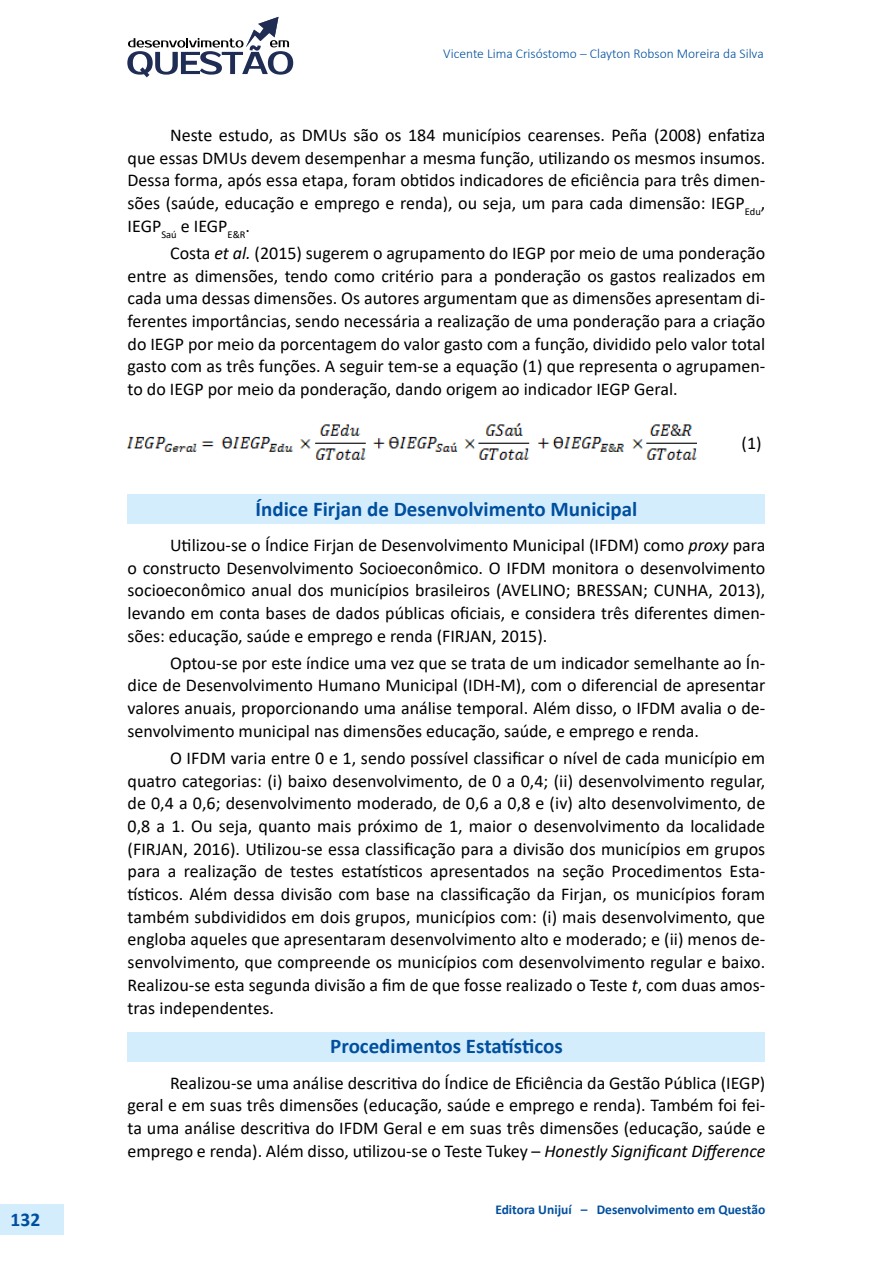
<style>
.page{position:relative;width:893px;height:1263px;background:#fff}
.page>*{position:absolute;margin:0;border:0;box-sizing:border-box;transform-origin:0 0}
.t1{font:700 21px "Calibri";color:#004f9f}
.t2{font:700 19.5px "Calibri";color:#004f9f}
.t3{font:18px/22.6px "Calibri";color:#000;text-align:justify}
.t4{font:300 13.5px "Calibri";color:#004f9f}
.t5{font:700 13.5px "Calibri";color:#004f9f}
.s1{font-style:italic}
</style>
<div class="page">
<div style="left:0;top:1204px;width:64px;height:30px;background:#d4edfc"></div>
<svg style="left:127px;top:17px;width:166px;height:60px"></svg>
<div style="left:128px;top:494px;width:637px;height:30px;background:#d4edfc"></div>
<div style="left:128px;top:1032px;width:637px;height:30px;background:#d4edfc"></div>
<img style="left:128px;top:423px;width:569px;height:37px">
<p class="t2" style="left:11px;top:1206px;width:31px">132</p>
<p class="t4" style="left:443px;top:45px;width:322px">Vicente Lima Crisóstomo – Clayton Robson Moreira da Silva</p>
<p class="t3" style="left:128px;top:123px;width:639px;text-indent:43px">Neste estudo, as DMUs são os 184 municípios cearenses. Peña (2008) enfatiza que essas DMUs devem desempenhar a mesma função, utilizando os mesmos insumos.<br>Dessa forma, após essa etapa, foram obtidos indicadores de eficiência para três dimen&shy;sões (saúde, educação e emprego e renda), ou seja, um para cada dimensão: IEGP<sub>Edu</sub>, IEGP<sub>Saú</sub> e IEGP<sub>E&amp;R</sub>.</p>
<p class="t3" style="left:128px;top:241px;width:639px;text-indent:43px">Costa <span class="s1">et al.</span> (2015) sugerem o agrupamento do IEGP por meio de uma ponderação entre as dimensões, tendo como critério para a ponderação os gastos realizados em cada uma dessas dimensões. Os autores argumentam que as dimensões apresentam di&shy;ferentes importâncias, sendo necessária a realização de uma ponderação para a criação do IEGP por meio da porcentagem do valor gasto com a função, dividido pelo valor total gasto com as três funções. A seguir tem-se a equação (1) que representa o agrupamen&shy;to do IEGP por meio da ponderação, dando origem ao indicador IEGP Geral.</p>
<p class="t3" style="left:741px;top:431px;width:22px">(1)</p>
<p class="t1" style="left:256px;top:494px;width:383px">Índice Firjan de Desenvolvimento Municipal</p>
<p class="t3" style="left:128px;top:533px;width:639px;text-indent:43px">Utilizou-se o Índice Firjan de Desenvolvimento Municipal (IFDM) como <span class="s1">proxy</span> para o constructo Desenvolvimento Socioeconômico. O IFDM monitora o desenvolvimento socioeconômico anual dos municípios brasileiros (AVELINO; BRESSAN; CUNHA, 2013), levando em conta bases de dados públicas oficiais, e considera três diferentes dimen&shy;sões: educação, saúde e emprego e renda (FIRJAN, 2015).</p>
<p class="t3" style="left:128px;top:651px;width:639px;text-indent:43px">Optou-se por este índice uma vez que se trata de um indicador semelhante ao Ín&shy;dice de Desenvolvimento Humano Municipal (IDH-M), com o diferencial de apresentar valores anuais, proporcionando uma análise temporal. Além disso, o IFDM avalia o de&shy;senvolvimento municipal nas dimensões educação, saúde, e emprego e renda.</p>
<p class="t3" style="left:128px;top:746px;width:639px;text-indent:43px">O IFDM varia entre 0 e 1, sendo possível classificar o nível de cada município em quatro categorias: (i) baixo desenvolvimento, de 0 a 0,4; (ii) desenvolvimento regular, de 0,4 a 0,6; desenvolvimento moderado, de 0,6 a 0,8 e (iv) alto desenvolvimento, de 0,8 a 1. Ou seja, quanto mais próximo de 1, maior o desenvolvimento da localidade (FIRJAN, 2016). Utilizou-se essa classificação para a divisão dos municípios em grupos para a realização de testes estatísticos apresentados na seção Procedimentos Esta&shy;tísticos. Além dessa divisão com base na classificação da Firjan, os municípios foram também subdivididos em dois grupos, municípios com: (i) mais desenvolvimento, que engloba aqueles que apresentaram desenvolvimento alto e moderado; e (ii) menos de&shy;senvolvimento, que compreende os municípios com desenvolvimento regular e baixo.<br>Realizou-se esta segunda divisão a fim de que fosse realizado o Teste <span class="s1">t</span>, com duas amos&shy;tras independentes.</p>
<p class="t1" style="left:330px;top:1031px;width:234px">Procedimentos Estatísticos</p>
<p class="t3" style="left:128px;top:1071px;width:639px;text-indent:43px">Realizou-se uma análise descritiva do Índice de Eficiência da Gestão Pública (IEGP) geral e em suas três dimensões (educação, saúde e emprego e renda). Também foi fei&shy;ta uma análise descritiva do IFDM Geral e em suas três dimensões (educação, saúde e emprego e renda). Além disso, utilizou-se o Teste Tukey – <span class="s1">Honestly Significant Difference</span></p>
<p class="t5" style="left:495px;top:1200px;width:272px">Editora Unijuí – Desenvolvimento em Questão</p>
</div>
